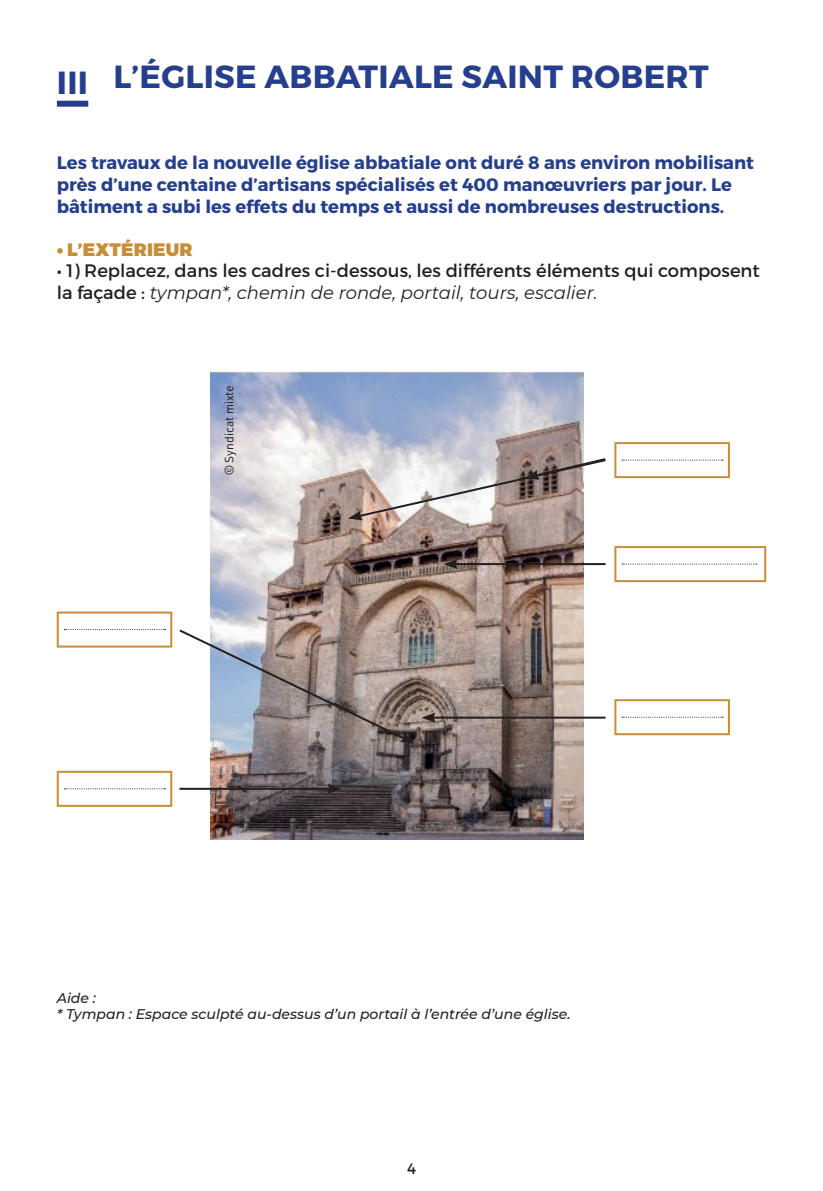
<style>
.page{position:relative;width:823px;height:1191px;background:#fff}
.page>*{position:absolute;margin:0;border:0;box-sizing:border-box;transform-origin:0 0}
.t1{font:700 32px "Montserrat";letter-spacing:.01em;color:#253f8e}
.t2{font:700 18px/21.6px "Montserrat";color:#253f8e}
.t3{font:18px/21.6px "Montserrat";color:#231f20}
.t4{font:900 18px "Montserrat";letter-spacing:.01em;color:#c68e39}
.t5{font:15px "Montserrat";color:#231f20}
.t6{font:italic 500 14px/16.8px "Montserrat";color:#231f20}
.t7{font:12px "URWDIN";color:#231f20}
.s1{font-style:italic}
</style>
<div class="page">
<div style="left:57px;top:101px;width:31px;height:6px;background:#253f8e"></div>
<img style="left:211px;top:371px;width:372px;height:468px">
<div style="left:614px;top:442px;width:115px;height:36px;background:#fff;border:2px solid #c68e39"></div>
<svg style="left:622px;top:459px;width:100px;height:1px"></svg>
<div style="left:614px;top:699px;width:115px;height:36px;background:#fff;border:2px solid #c68e39"></div>
<svg style="left:622px;top:716px;width:100px;height:1px"></svg>
<div style="left:57px;top:771px;width:115px;height:36px;background:#fff;border:2px solid #c68e39"></div>
<svg style="left:64px;top:788px;width:101px;height:1px"></svg>
<div style="left:57px;top:611px;width:115px;height:36px;background:#fff;border:2px solid #c68e39"></div>
<svg style="left:64px;top:629px;width:101px;height:1px"></svg>
<div style="left:614px;top:546px;width:151px;height:36px;background:#fff;border:2px solid #c68e39"></div>
<svg style="left:622px;top:563px;width:134px;height:1px"></svg>
<svg style="left:348px;top:457px;width:258px;height:63px"></svg>
<hr style="left:432px;top:716px;width:173px;height:2px;background:#231f20">
<svg style="left:421px;top:712px;width:14px;height:10px"></svg>
<hr style="left:454px;top:563px;width:151px;height:2px;background:#231f20">
<svg style="left:443px;top:559px;width:14px;height:10px"></svg>
<hr style="left:179px;top:788px;width:151px;height:2px;background:#231f20">
<svg style="left:327px;top:783px;width:14px;height:11px"></svg>
<svg style="left:179px;top:628px;width:235px;height:115px"></svg>
<h1 class="t1" style="left:57px;top:56px;width:653px">III L’éGLISE ABBATIALE SAINT ROBERT</h1>
<p class="t2" style="left:57px;top:152px;width:698px">Les travaux de la nouvelle église abbatiale ont duré 8 ans environ mobilisant près d’une centaine d’artisans spécialisés et 400 manœuvriers par jour. Le bâtiment a subi les effets du temps et aussi de nombreuses destructions.</p>
<p class="t4" style="left:57px;top:238px;width:137px">• L’EXTÉRIEUR</p>
<p class="t3" style="left:57px;top:260px;width:704px">• 1) Replacez, dans les cadres ci-dessous, les différents éléments qui composent la façade : <span class="s1">tympan*, chemin de ronde, portail, tours, escalier.</span></p>
<p class="t7" style="left:221px;top:475px;width:91px;rotate:-90deg">© Syndicat mixte</p>
<p class="t6" style="left:57px;top:988px;width:515px">Aide :<br>* Tympan : Espace sculpté au-dessus d’un portail à l’entrée d’une église.</p>
<p class="t5" style="left:407px;top:1159px;width:10px">4</p>
</div>
